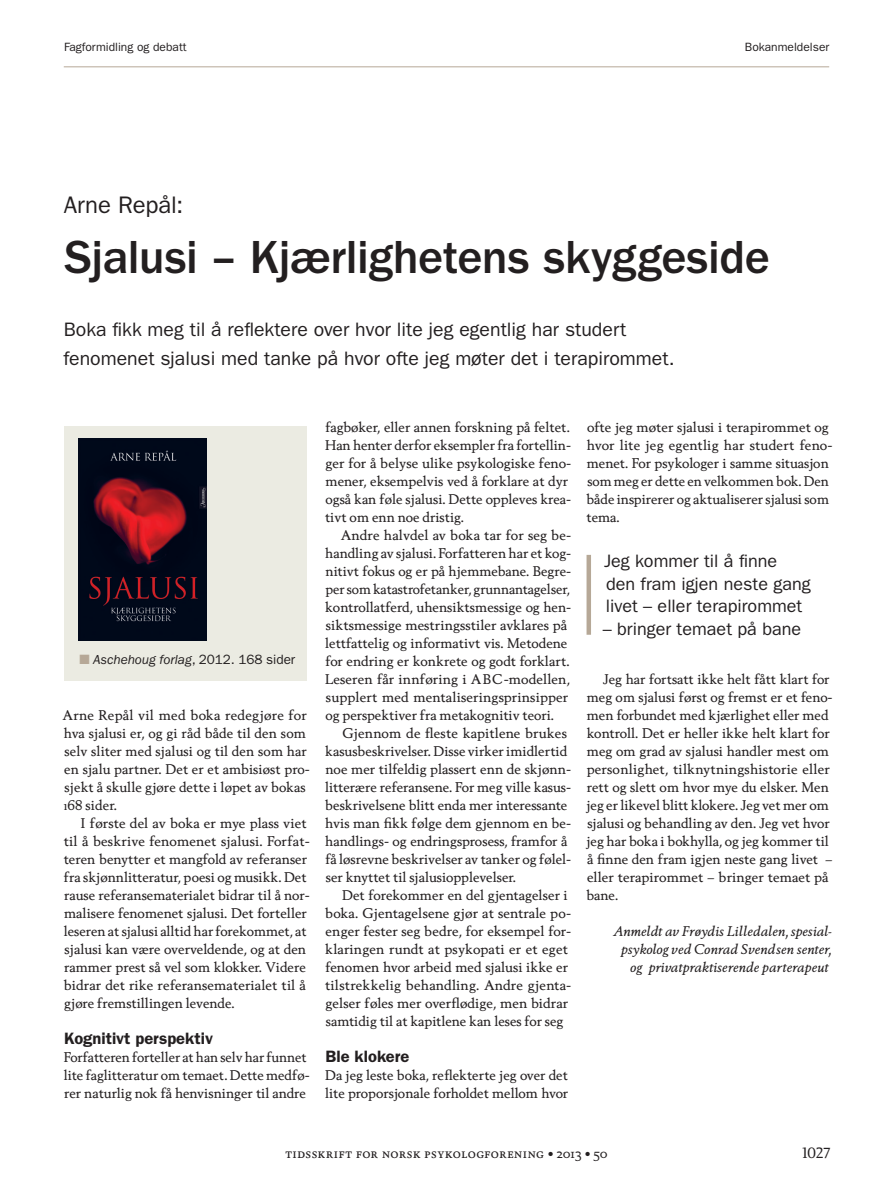
<style>
.page{position:relative;width:893px;height:1191px;background:#fff}
.page>*{position:absolute;margin:0;border:0;box-sizing:border-box;transform-origin:0 0}
.t1{font:500 48px "ITC Franklin Gothic Std";letter-spacing:-.01em;color:#231f20}
.t2{font:24px "ITC Franklin Gothic Std";letter-spacing:-.005em;color:#231f20}
.t3{font:19.5px/28.5px "ITC Franklin Gothic Std";color:#231f20}
.t4{font:18px/22.5px "ITC Franklin Gothic Std";color:#231f20}
.t5{font:600 16.5px "ITC Franklin Gothic Std";color:#231f20}
.t6{font:15px "Berling Nova Text Pro";color:#231f20}
.t7{font:13.5px/18px "Berling Nova Text Pro";color:#231f20}
.t8{font:italic 13.5px/18px "Berling Nova Text Pro";color:#231f20;text-align:right}
.t9{font:13.5px "Berling Nova Text Pro";letter-spacing:.035em;color:#231f20}
.t10{font:italic 13.5px "ITC Franklin Gothic Std";letter-spacing:-.005em;color:#231f20}
.t11{font:12px "ITC Franklin Gothic Std";color:#231f20}
.s1{color:#b6a897}
.s2{font-style:normal}
.s3{font-size:14.55px}
.s4{font-size:9px}
</style>
<div class="page">
<hr style="left:64px;top:66px;width:765px;height:1px;background:#b6a897">
<div style="left:64px;top:426px;width:242px;height:254px;background:#ebebe2"></div>
<img style="left:79px;top:438px;width:127px;height:202px">
<div style="left:586px;top:555px;width:5px;height:80px;background:#b6a897"></div>
<p class="t11" style="left:64px;top:40px;width:124px">Fagformidling og debatt</p>
<p class="t11" style="left:745px;top:40px;width:86px">Bokanmeldelser</p>
<h2 class="t2" style="left:64px;top:191px;width:121px">Arne Repål:</h2>
<h1 class="t1" style="left:65px;top:231px;width:707px">Sjalusi – Kjærlighetens skyggeside</h1>
<h3 class="t3" style="left:63px;top:316px;width:613px">Boka fikk meg til å reflektere over hvor lite jeg egentlig har studert fenomenet sjalusi med tanke på hvor ofte jeg møter det i terapirommet.</h3>
<p class="t10" style="left:80px;top:652px;width:217px"><span class="s1">■</span> Aschehoug forlag<span class="s2">, 2012. 168 sider</span></p>
<p class="t7" style="left:63px;top:706px;width:249px">Arne Repål vil med boka redegjøre for hva sjalusi er, og gi råd både til den som selv sliter med sjalusi og til den som har en sjalu partner. Det er et ambisiøst pro&shy;sjekt å skulle gjøre dette i løpet av bokas <span class="s3">1</span>68 sider.</p>
<p class="t7" style="left:64px;top:814px;width:248px;text-indent:17px">I første del av boka er mye plass viet til å beskrive fenomenet sjalusi. Forfat&shy;teren benytter et mangfold av referanser fra skjønnlitteratur, poesi og musikk. Det rause referansematerialet bidrar til å nor&shy;malisere fenomenet sjalusi. Det forteller leseren at sjalusi alltid har forekommet, at sjalusi kan være overveldende, og at den rammer prest så vel som klokker. Videre bidrar det rike referansematerialet til å gjøre fremstillingen levende.</p>
<p class="t5" style="left:64px;top:1029px;width:150px">Kognitivt perspektiv</p>
<p class="t7" style="left:64px;top:1048px;width:248px">Forfatteren forteller at han selv har funnet lite faglitteratur om temaet. Dette medfø&shy;rer naturlig nok få henvisninger til andre</p>
<p class="t7" style="left:325px;top:418px;width:248px">fagbøker, eller annen forskning på feltet.<br>Han henter derfor eksempler fra fortellin&shy;ger for å belyse ulike psykologiske feno&shy;mener, eksempelvis ved å forklare at dyr også kan føle sjalusi. Dette oppleves krea&shy;tivt om enn noe dristig.</p>
<p class="t7" style="left:325px;top:526px;width:248px;text-indent:16px">Andre halvdel av boka tar for seg be&shy;handling av sjalusi. Forfatteren har et kog&shy;nitivt fokus og er på hjemmebane. Begre&shy;per som katastrofetanker, grunnantagelser, kontrollatferd, uhensiktsmessige og hen&shy;siktsmessige mestringsstiler avklares på lettfattelig og informativt vis. Metodene for endring er konkrete og godt forklart.<br>Leseren får innføring i ABC-modellen, supplert med mentaliseringsprinsipper og perspektiver fra metakognitiv teori.</p>
<p class="t7" style="left:325px;top:724px;width:247px;text-indent:17px">Gjennom de fleste kapitlene brukes kasusbeskrivelser. Disse virker imidlertid noe mer tilfeldig plassert enn de skjønn&shy;litterære referansene. For meg ville kasus&shy;beskrivelsene blitt enda mer interessante hvis man fikk følge dem gjennom en be&shy;handlings- og endringsprosess, framfor å få løsrevne beskrivelser av tanker og følel&shy;ser knyttet til sjalusiopplevelser.</p>
<p class="t7" style="left:325px;top:886px;width:248px;text-indent:17px">Det forekommer en del gjentagelser i boka. Gjentagelsene gjør at sentrale po&shy;enger fester seg bedre, for eksempel for&shy;klaringen rundt at psykopati er et eget fenomen hvor arbeid med sjalusi ikke er tilstrekkelig behandling. Andre gjenta&shy;gelser føles mer overflødige, men bidrar samtidig til at kapitlene kan leses for seg</p>
<p class="t5" style="left:326px;top:1047px;width:85px">Ble klokere</p>
<p class="t7" style="left:325px;top:1066px;width:245px">Da jeg leste boka, reflekterte jeg over det lite proporsjonale forholdet mellom hvor</p>
<p class="t7" style="left:586px;top:418px;width:248px">ofte jeg møter sjalusi i terapirommet og hvor lite jeg egentlig har studert feno&shy;menet. For psykologer i samme situasjon som meg er dette en velkommen bok. Den både inspirerer og aktualiserer sjalusi som tema.</p>
<h3 class="t4" style="left:604px;top:550px;width:208px">Jeg kommer til å finne<br>den fram igjen neste gang livet – eller terapirommet</h3>
<h3 class="t4" style="left:603px;top:617px;width:200px">– bringer temaet på bane</h3>
<p class="t7" style="left:586px;top:670px;width:248px;text-indent:17px">Jeg har fortsatt ikke helt fått klart for meg om sjalusi først og fremst er et feno&shy;men forbundet med kjærlighet eller med kontroll. Det er heller ikke helt klart for meg om grad av sjalusi handler mest om personlighet, tilknytningshistorie eller rett og slett om hvor mye du elsker. Men jeg er likevel blitt klokere. Jeg vet mer om sjalusi og behandling av den. Jeg vet hvor jeg har boka i bokhylla, og jeg kommer til å finne den fram igjen neste gang livet – eller terapirommet – bringer temaet på bane.</p>
<p class="t8" style="left:614px;top:922px;width:219px">Anmeldt av Frøydis Lilledalen, spesial&shy;psykolog ved Conrad Svendsen senter, og privatpraktiserende parterapeut</p>
<p class="t9" style="left:285px;top:1144px;width:323px">tidsskrift for norsk psykologforening <span class="s4">•</span> 2013 <span class="s4">•</span> 50</p>
<p class="t6" style="left:802px;top:1142px;width:30px">1027</p>
</div>
